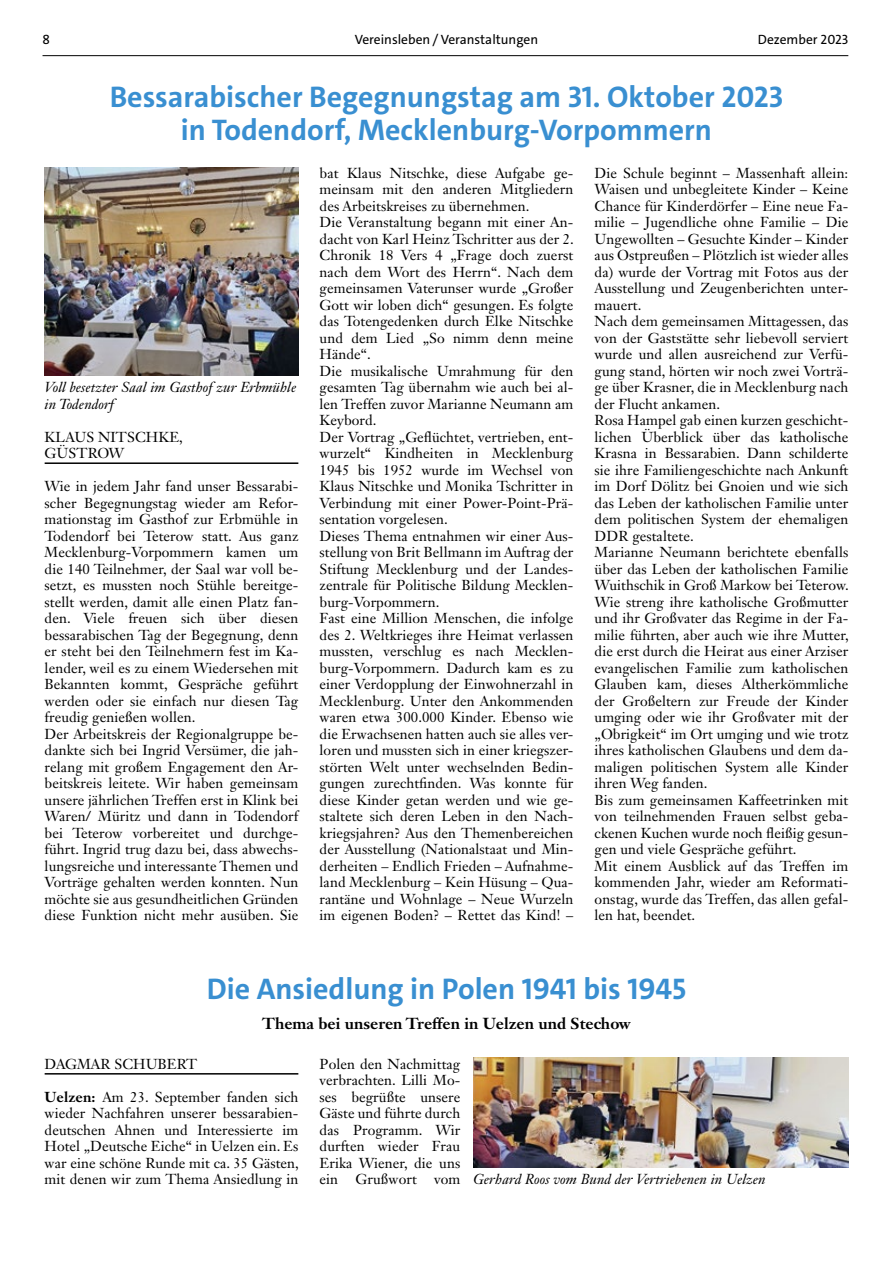
<style>
.page{position:relative;width:893px;height:1263px;background:#fff}
.page>*{position:absolute;margin:0;border:0;box-sizing:border-box;transform-origin:0 0}
.t1{font:700 30px/33px "The Sans";color:#398fd1;text-align:center}
.t2{font:700 15.75px "Janson Text LT Std";color:#000}
.t3{font:14.25px/16.5px "Janson Text LT Std";letter-spacing:.005em;color:#000}
.t4{font:italic 14.25px/16.5px "Janson Text LT Std";letter-spacing:.005em;color:#000}
.t5{font:13.5px "The Sans";color:#000}
.s1{font-weight:700}
.s2{font-style:italic}
</style>
<div class="page">
<hr style="left:43px;top:55px;width:805px;height:1px;background:#000">
<img style="left:45px;top:167px;width:253px;height:209px">
<hr style="left:45px;top:462px;width:253px;height:2px;background:#000">
<hr style="left:45px;top:1073px;width:253px;height:1px;background:#000">
<img style="left:473px;top:1057px;width:375px;height:111px">
<p class="t5" style="left:43px;top:31px;width:9px">8</p>
<p class="t5" style="left:355px;top:31px;width:185px">Vereinsleben / Veranstaltungen</p>
<p class="t5" style="left:758px;top:31px;width:92px">Dezember 2023</p>
<h1 class="t1" style="left:110px;top:81px;width:675px">Bessarabischer Begegnungstag am 31. Oktober 2023 in Todendorf, Mecklenburg-Vorpommern</h1>
<p class="t4" style="left:45px;top:379px;width:253px">Voll besetzter Saal im Gasthof zur Erbmühle in Todendorf</p>
<p class="t3" style="left:45px;top:428px;width:140px">KLAUS NITSCHKE,<br>GÜSTROW</p>
<p class="t3" style="left:45px;top:478px;width:255px">Wie in jedem Jahr fand unser Bessarabi&shy;scher Begegnungstag wieder am Refor&shy;mationstag im Gasthof zur Erbmühle in Todendorf bei Teterow statt. Aus ganz Mecklenburg-Vorpommern kamen um die 140 Teilnehmer, der Saal war voll be&shy;setzt, es mussten noch Stühle bereitge&shy;stellt werden, damit alle einen Platz fan&shy;den. Viele freuen sich über diesen bessarabischen Tag der Begegnung, denn er steht bei den Teilnehmern fest im Ka&shy;lender, weil es zu einem Wiedersehen mit Bekannten kommt, Gespräche geführt werden oder sie einfach nur diesen Tag freudig genießen wollen.<br>Der Arbeitskreis der Regionalgruppe be&shy;dankte sich bei Ingrid Versümer, die jah&shy;relang mit großem Engagement den Ar&shy;beitskreis leitete. Wir haben gemeinsam unsere jährlichen Treffen erst in Klink bei Waren/ Müritz und dann in Todendorf bei Teterow vorbereitet und durchge&shy;führt. Ingrid trug dazu bei, dass abwechs&shy;lungsreiche und interessante Themen und Vorträge gehalten werden konnten. Nun möchte sie aus gesundheitlichen Gründen diese Funktion nicht mehr ausüben. Sie</p>
<p class="t3" style="left:320px;top:164px;width:256px">bat Klaus Nitschke, diese Aufgabe ge&shy;meinsam mit den anderen Mitgliedern des Arbeitskreises zu übernehmen.<br>Die Veranstaltung begann mit einer An&shy;dacht von Karl Heinz Tschritter aus der 2.<br>Chronik 18 Vers 4 „Frage doch zuerst nach dem Wort des Herrn“. Nach dem gemeinsamen Vaterunser wurde „Großer Gott wir loben dich“ gesungen. Es folgte das Totengedenken durch Elke Nitschke und dem Lied „So nimm denn meine Hände“.<br>Die musikalische Umrahmung für den gesamten Tag übernahm wie auch bei al&shy;len Treffen zuvor Marianne Neumann am Keybord.<br>Der Vortrag „Geflüchtet, vertrieben, ent&shy;wurzelt“ Kindheiten in Mecklenburg 1945 bis 1952 wurde im Wechsel von Klaus Nitschke und Monika Tschritter in Verbindung mit einer Power-Point-Prä&shy;sentation vorgelesen.<br>Dieses Thema entnahmen wir einer Aus&shy;stellung von Brit Bellmann im Auftrag der Stiftung Mecklenburg und der Landes&shy;zentrale für Politische Bildung Mecklen&shy;burg-Vorpommern.<br>Fast eine Million Menschen, die infolge des 2. Weltkrieges ihre Heimat verlassen mussten, verschlug es nach Mecklen&shy;burg-Vorpommern. Dadurch kam es zu einer Verdopplung der Einwohnerzahl in Mecklenburg. Unter den Ankommenden waren etwa 300.000 Kinder. Ebenso wie die Erwachsenen hatten auch sie alles ver&shy;loren und mussten sich in einer kriegszer&shy;störten Welt unter wechselnden Bedin&shy;gungen zurechtfinden. Was konnte für diese Kinder getan werden und wie ge&shy;staltete sich deren Leben in den Nach&shy;kriegsjahren? Aus den Themenbereichen der Ausstellung (Nationalstaat und Min&shy;derheiten – Endlich Frieden – Aufnahme&shy;land Mecklenburg – Kein Hüsung – Qua&shy;rantäne und Wohnlage – Neue Wurzeln im eigenen Boden? – Rettet das Kind! –</p>
<p class="t3" style="left:595px;top:164px;width:256px">Die Schule beginnt – Massenhaft allein:<br>Waisen und unbegleitete Kinder – Keine Chance für Kinderdörfer – Eine neue Fa&shy;milie – Jugendliche ohne Familie – Die Ungewollten – Gesuchte Kinder – Kinder aus Ostpreußen – Plötzlich ist wieder alles da) wurde der Vortrag mit Fotos aus der Ausstellung und Zeugenberichten unter&shy;mauert.<br>Nach dem gemeinsamen Mittagessen, das von der Gaststätte sehr liebevoll serviert wurde und allen ausreichend zur Verfü&shy;gung stand, hörten wir noch zwei Vorträ&shy;ge über Krasner, die in Mecklenburg nach der Flucht ankamen.<br>Rosa Hampel gab einen kurzen geschicht&shy;lichen Überblick über das katholische Krasna in Bessarabien. Dann schilderte sie ihre Familiengeschichte nach Ankunft im Dorf Dölitz bei Gnoien und wie sich das Leben der katholischen Familie unter dem politischen System der ehemaligen DDR gestaltete.<br>Marianne Neumann berichtete ebenfalls über das Leben der katholischen Familie Wuithschik in Groß Markow bei Teterow.<br>Wie streng ihre katholische Großmutter und ihr Großvater das Regime in der Fa&shy;milie führten, aber auch wie ihre Mutter, die erst durch die Heirat aus einer Arziser evangelischen Familie zum katholischen Glauben kam, dieses Altherkömmliche der Großeltern zur Freude der Kinder umging oder wie ihr Großvater mit der „Obrigkeit“ im Ort umging und wie trotz ihres katholischen Glaubens und dem da&shy;maligen politischen System alle Kinder ihren Weg fanden.<br>Bis zum gemeinsamen Kaffeetrinken mit von teilnehmenden Frauen selbst geba&shy;ckenen Kuchen wurde noch fleißig gesun&shy;gen und viele Gespräche geführt.<br>Mit einem Ausblick auf das Treffen im kommenden Jahr, wieder am Reformati&shy;onstag, wurde das Treffen, das allen gefal&shy;len hat, beendet.</p>
<h1 class="t1" style="left:207px;top:973px;width:481px">Die Ansiedlung in Polen 1941 bis 1945</h1>
<p class="t2" style="left:262px;top:1013px;width:370px">Thema bei unseren Treffen in Uelzen und Stechow</p>
<p class="t3" style="left:45px;top:1055px;width:154px">DAGMAR SCHUBERT</p>
<p class="t3" style="left:45px;top:1088px;width:256px;text-align:justify"><span class="s1">Uelzen:</span> Am 23. September fanden sich wieder Nachfahren unserer bessarabien&shy;deutschen Ahnen und Interessierte im Hotel „Deutsche Eiche“ in Uelzen ein. Es war eine schöne Runde mit ca. 35 Gästen, mit denen wir zum Thema Ansiedlung in</p>
<p class="t3" style="left:320px;top:1055px;width:448px">Polen den Nachmittag<br>verbrachten. Lilli Mo-<br>ses begrüßte unsere<br>Gäste und führte durch<br>das Programm. Wir<br>durften wieder Frau<br>Erika Wiener, die uns<br>ein Grußwort vom <span class="s2">Gerhard Roos vom Bund der Vertriebenen in Uelzen</span></p>
</div>
